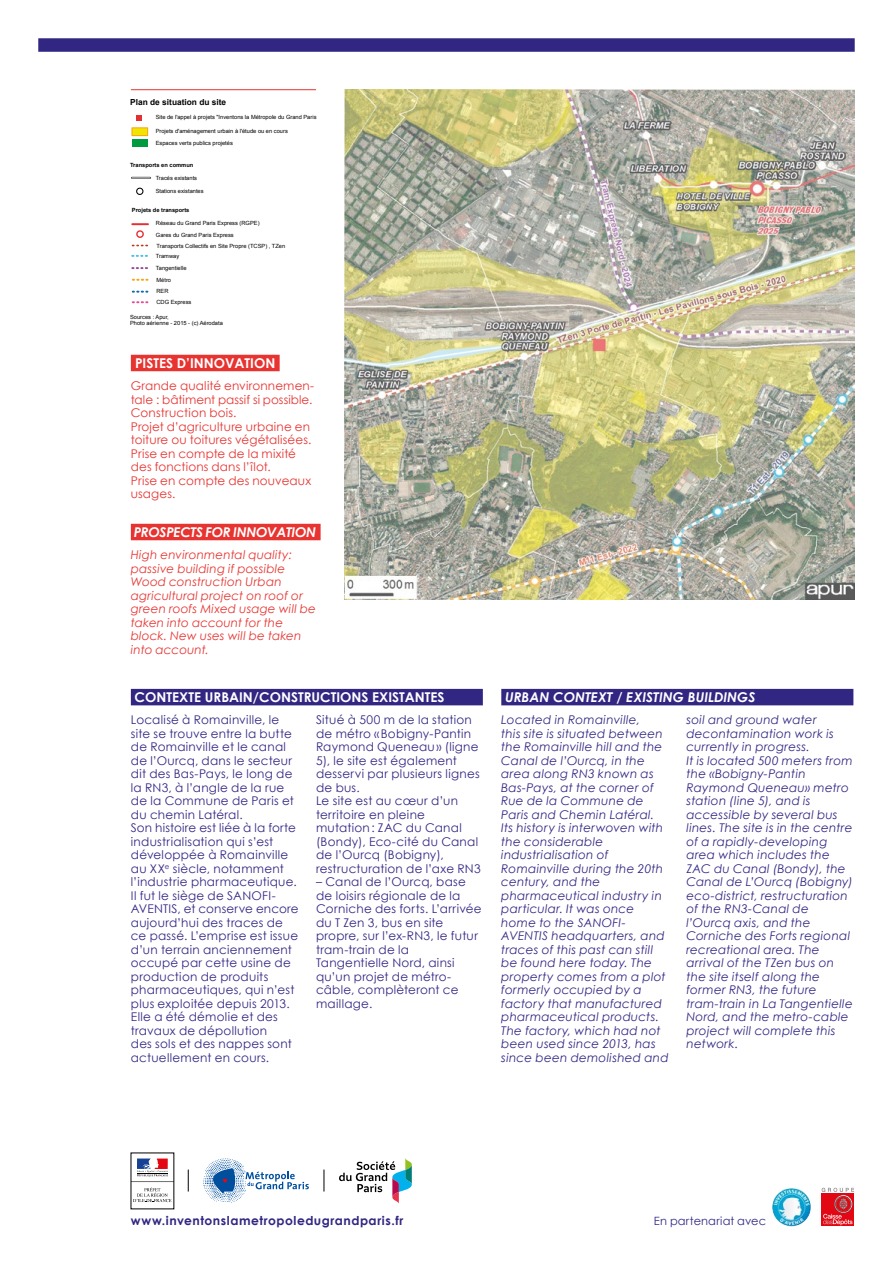
<style>
.page{position:relative;width:893px;height:1263px;background:#fff}
.page>*{position:absolute;margin:0;border:0;box-sizing:border-box;transform-origin:0 0}
.t1{font:700 13.5px "Century Gothic";color:#fff}
.t2{font:italic 700 13.5px "Century Gothic";color:#fff}
.t3{font:italic 700 13.5px "Century Gothic";letter-spacing:-.02em;color:#fff}
.t4{font:700 12.3px "Century Gothic";letter-spacing:.04em;color:#312783}
.t5{font:italic 12px/13.5px "Century Gothic";letter-spacing:.02em;color:#312783}
.t6{font:12px/13.5px "Century Gothic";letter-spacing:.02em;color:#312783}
.t7{font:12px/13.5px "Century Gothic";letter-spacing:.01em;color:#e73431}
.t8{font:italic 12px/13.5px "Century Gothic";letter-spacing:.01em;color:#e73431}
.t9{font:11.4px "Century Gothic";letter-spacing:.01em;color:#302983}
.t10{font:700 8.4px "Arial";color:#010202}
.t11{font:5.7px/6.4px "Arial";color:#010202}
.t12{font:700 5.7px "Arial";color:#010202}
</style>
<div class="page">
<div style="left:38px;top:38px;width:817px;height:14px;background:#312783"></div>
<img style="left:344px;top:89px;width:511px;height:511px">
<hr style="left:131px;top:89px;width:185px;height:1px;background:#e73431">
<div style="left:131px;top:355px;width:149px;height:16px;background:#e73431"></div>
<div style="left:131px;top:524px;width:190px;height:16px;background:#e73431"></div>
<svg style="left:136px;top:115px;width:6px;height:5px"></svg>
<div style="left:132px;top:139px;width:16px;height:8px;background:#009b3e"></div>
<svg style="left:133px;top:291px;width:15px;height:2px"></svg>
<svg style="left:133px;top:301px;width:15px;height:2px"></svg>
<div style="left:132px;top:128px;width:16px;height:8px;background:#f1e400"></div>
<div style="left:132px;top:128px;width:16px;height:8px;border:1px solid #f7a412"></div>
<svg style="left:133px;top:279px;width:15px;height:2px"></svg>
<svg style="left:132px;top:255px;width:16px;height:2px"></svg>
<svg style="left:132px;top:267px;width:16px;height:2px"></svg>
<svg style="left:132px;top:245px;width:16px;height:1px"></svg>
<svg style="left:136px;top:188px;width:8px;height:7px"></svg>
<svg style="left:132px;top:177px;width:19px;height:2px"></svg>
<svg style="left:132px;top:223px;width:16px;height:15px"></svg>
<div style="left:131px;top:689px;width:352px;height:16px;background:#312783"></div>
<div style="left:501px;top:689px;width:352px;height:16px;background:#312783"></div>
<svg style="left:188px;top:1169px;width:1px;height:22px"></svg>
<svg style="left:324px;top:1169px;width:1px;height:22px"></svg>
<svg style="left:203px;top:1158px;width:106px;height:45px"></svg>
<svg style="left:339px;top:1158px;width:73px;height:45px"></svg>
<hr style="left:131px;top:1181px;width:43px;height:1px;background:#706f6f">
<svg style="left:137px;top:1158px;width:31px;height:19px"></svg>
<svg style="left:133px;top:1187px;width:38px;height:15px"></svg>
<div style="left:822px;top:1193px;width:32px;height:33px;background:#e30613"></div>
<svg style="left:822px;top:1188px;width:32px;height:37px"></svg>
<img style="left:772px;top:1187px;width:39px;height:39px;border-radius:19px">
<p class="t10" style="left:130px;top:96px;width:98px">Plan de situation du site</p>
<p class="t11" style="left:156px;top:114px;width:162px">Site de l'appel à projets "Inventons la Métropole du Grand Paris</p>
<p class="t11" style="left:156px;top:128px;width:134px">Projets d'aménagement urbain à l'étude ou en cours</p>
<p class="t12" style="left:130px;top:162px;width:65px">Transports en commun</p>
<p class="t11" style="left:156px;top:172px;width:50px;line-height:12.3px">Tracés existants<br>Stations existantes</p>
<p class="t12" style="left:132px;top:206px;width:59px">Projets de transports</p>
<p class="t11" style="left:156px;top:232px;width:79px">Gares du Grand Paris Express</p>
<p class="t11" style="left:156px;top:140px;width:79px">Espaces verts publics projetés</p>
<p class="t11" style="left:156px;top:220px;width:105px">Réseau du Grand Paris Express (RGPE)</p>
<p class="t11" style="left:157px;top:242px;width:130px">Transports Collectifs en Site Propre (TCSP) , TZen</p>
<p class="t11" style="left:156px;top:265px;width:32px">Tangentielle</p>
<p class="t11" style="left:156px;top:252px;width:25px">Tramway</p>
<p class="t11" style="left:156px;top:274px;width:16px;line-height:11.4px">Métro<br>RER</p>
<p class="t11" style="left:156px;top:299px;width:36px">CDG Express</p>
<p class="t11" style="left:130px;top:314px;width:94px">Sources : Apur,<br>Photo aérienne - 2015 - (c) Aérodata</p>
<p class="t1" style="left:135px;top:355px;width:142px">PISTES D’INNOVATION</p>
<p class="t7" style="left:131px;top:379px;width:185px">Grande qualité environnemen&shy;tale : bâtiment passif si possible.<br>Construction bois.<br>Projet d’agriculture urbaine en toiture ou toitures végétalisées.<br>Prise en compte de la mixité des fonctions dans l’îlot.<br>Prise en compte des nouveaux usages.</p>
<p class="t3" style="left:134px;top:524px;width:184px">PROSPECTS FOR INNOVATION</p>
<p class="t8" style="left:131px;top:548px;width:187px">High environmental quality: passive building if possible<br>Wood construction Urban agricultural project on roof or green roofs Mixed usage will be taken into account for the block. New uses will be taken into account.</p>
<p class="t1" style="left:135px;top:689px;width:311px">CONTEXTE URBAIN/CONSTRUCTIONS EXISTANTES</p>
<p class="t6" style="left:131px;top:713px;width:169px">Localisé à Romainville, le site se trouve entre la butte de Romainville et le canal de l’Ourcq, dans le secteur dit des Bas-Pays, le long de la RN3, à l’angle de la rue de la Commune de Paris et du chemin Latéral.<br>Son histoire est liée à la forte industrialisation qui s’est développée à Romainville au XX<sup>e</sup> siècle, notamment l’industrie pharmaceutique.<br>Il fut le siège de SANOFI-<br>AVENTIS, et conserve encore aujourd’hui des traces de ce passé. L’emprise est issue d’un terrain anciennement occupé par cette usine de production de produits pharmaceutiques, qui n’est plus exploitée depuis 2013.<br>Elle a été démolie et des travaux de dépollution<br>des sols et des nappes sont actuellement en cours.</p>
<p class="t6" style="left:316px;top:713px;width:166px">Situé à 500 m de la station de métro «Bobigny-Pantin<br>Raymond Queneau» (ligne<br>5), le site est également desservi par plusieurs lignes de bus.<br>Le site est au cœur d’un territoire en pleine mutation: ZAC du Canal (Bondy), Eco-cité du Canal de l’Ourcq (Bobigny), restructuration de l’axe RN3</p>
<p class="t6" style="left:316px;top:875px;width:167px">– Canal de l’Ourcq, base de loisirs régionale de la<br>Corniche des forts. L’arrivée du T Zen 3, bus en site propre, sur l’ex-RN3, le futur tram-train de la<br>Tangentielle Nord, ainsi qu’un projet de métro&shy;câble, complèteront ce maillage.</p>
<p class="t2" style="left:505px;top:689px;width:252px">URBAN CONTEXT / EXISTING BUILDINGS</p>
<p class="t5" style="left:501px;top:713px;width:169px">Located in Romainville,<br>this site is situated between the Romainville hill and the<br>Canal de l’Ourcq, in the area along RN3 known as<br>Bas-Pays, at the corner of<br>Rue de la Commune de<br>Paris and Chemin Latéral.<br>Its history is interwoven with the considerable industrialisation of<br>Romainville during the 20th century, and the pharmaceutical industry in particular. It was once home to the SANOFI-<br>AVENTIS headquarters, and traces of this past can still be found here today. The property comes from a plot formerly occupied by a factory that manufactured pharmaceutical products.<br>The factory, which had not been used since 2013, has since been demolished and</p>
<p class="t5" style="left:686px;top:713px;width:168px">soil and ground water decontamination work is currently in progress.<br>It is located 500 meters from the «Bobigny-Pantin<br>Raymond Queneau» metro station (line 5), and is accessible by several bus lines. The site is in the centre of a rapidly-developing area which includes the<br>ZAC du Canal (Bondy), the<br>Canal de L’Ourcq (Bobigny) eco-district, restructuration of the RN3-Canal de l’Ourcq axis, and the<br>Corniche des Forts regional recreational area. The arrival of the TZen bus on the site itself along the former RN3, the future tram-train in La Tangentielle<br>Nord, and the metro-cable project will complete this network.</p>
<p class="t4" style="left:131px;top:1213px;width:274px">www.inventonslametropoledugrandparis.fr</p>
<p class="t9" style="left:654px;top:1213px;width:114px">En partenariat avec</p>
</div>
